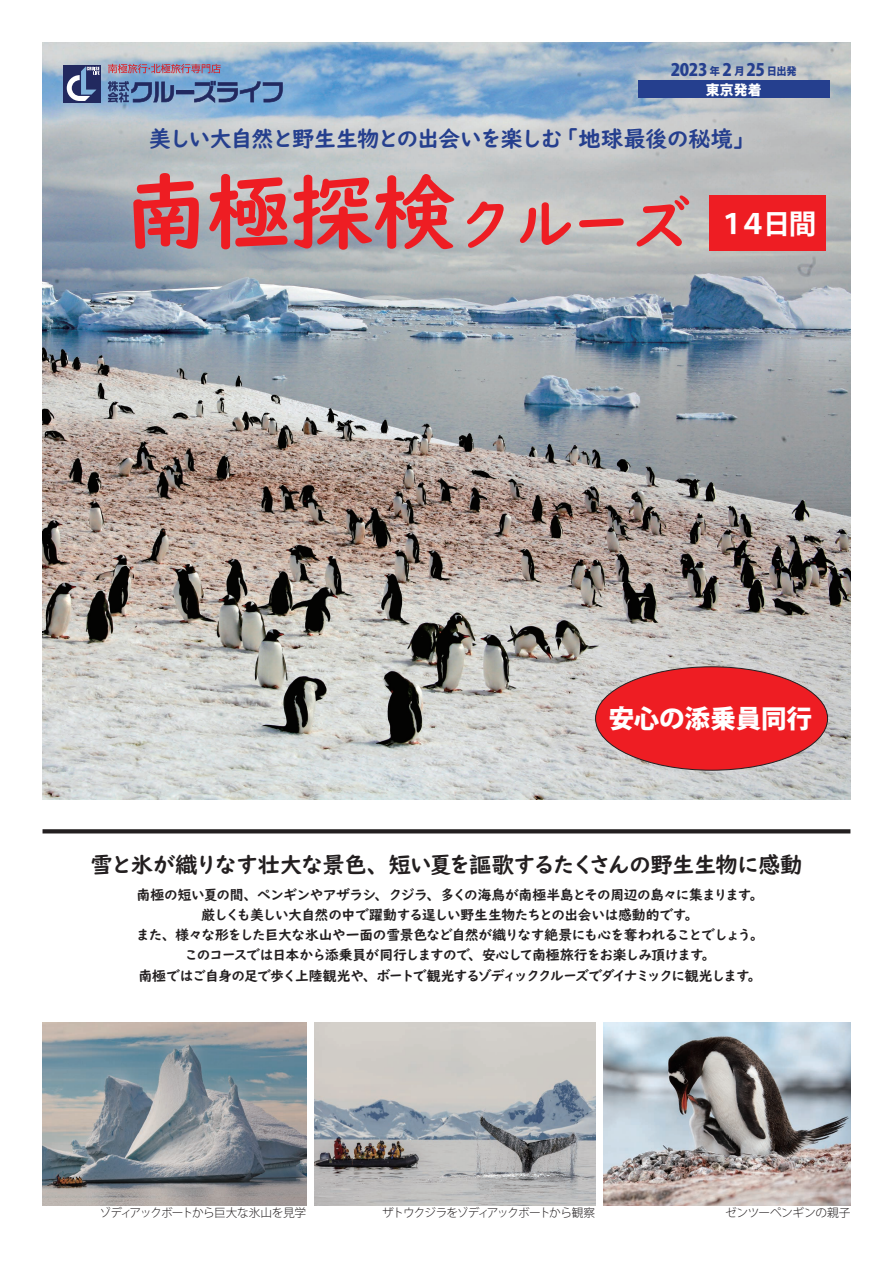
<style>
.page{position:relative;width:893px;height:1263px;background:#fff}
.page>*{position:absolute;margin:0;border:0;box-sizing:border-box;transform-origin:0 0}
.t1{font:82.95px "UD Digi Kyokasho NP B";color:#ee1d23}
.t2{font:800 25.5px "Koz Go Pr 6 N";letter-spacing:-.005em;color:#fff}
.t3{font:22.35px "UD Digi Kyokasho NP B";letter-spacing:-.045em;color:#231f20}
.t4{font:22.35px "UD Digi Kyokasho NP B";letter-spacing:-.065em;color:#253f8e}
.t5{font:800 16.95px "Koz Go Pr 6 N";letter-spacing:-.02em;color:#253f8e;scale:.96 1}
.t6{font:13.8px/20.2px "UD Digi Kyokasho NP B";letter-spacing:-.05em;color:#231f20;text-align:center}
.t7{font:800 13.8px "Koz Go Pr 6 N";color:#fff}
.t8{font:300 11.7px "Koz Go Pro";letter-spacing:-.09em;color:#231f20}
.t9{font:300 11.7px "Koz Go Pro";letter-spacing:-.07em;color:#231f20}
.t10{font:300 11.7px "Koz Go Pro";letter-spacing:-.025em;color:#231f20}
.s1{font-size:10.65px}
.s2{font-size:58.5px}
.s3{font-family:"Koz Go Pr 6 N";font-weight:700;font-size:27.6px;color:#fff}
</style>
<div class="page">
<img style="left:43px;top:43px;width:807px;height:756px">
<img style="left:43px;top:1023px;width:263px;height:182px">
<img style="left:604px;top:1023px;width:246px;height:182px">
<img style="left:315px;top:1023px;width:280px;height:182px">
<svg style="left:108px;top:81px;width:66px;height:21px"></svg>
<hr style="left:176px;top:91px;width:18px;height:3px;background:#22295f">
<svg style="left:194px;top:81px;width:89px;height:22px;background:#5c7caa"></svg>
<div style="left:64px;top:65px;width:37px;height:38px;background:#22295f"></div>
<svg style="left:67px;top:66px;width:33px;height:35px"></svg>
<svg style="left:108px;top:64px;width:113px;height:9px"></svg>
<div style="left:638px;top:81px;width:191px;height:17px;background:#253f8e"></div>
<div style="left:709px;top:196px;width:116px;height:55px;background:#ee1d23"></div>
<svg style="left:43px;top:829px;width:807px;height:4px;background:#2f2c2d"></svg>
<div style="left:595px;top:667px;width:233px;height:103px;background:#ee1d23;border-radius:50%"></div>
<p class="t5" style="left:671px;top:61px;width:133px">2023 <span class="s1">年</span> 2 <span class="s1">月</span> 25 <span class="s1">日出発</span></p>
<p class="t7" style="left:706px;top:82px;width:57px">東京発着</p>
<h3 class="t4" style="left:149px;top:126px;width:608px">美しい大自然と野生生物との出会いを楽しむ「地球最後の秘境」</h3>
<h1 class="t1" style="left:124px;top:163px;width:694px">南極探検<span class="s2">クルーズ</span> <span class="s3">１４日間</span></h1>
<h2 class="t2" style="left:609px;top:704px;width:205px">安心の添乗員同行</h2>
<h3 class="t3" style="left:90px;top:852px;width:714px">雪と氷が織りなす壮大な景色、短い夏を謳歌するたくさんの野生生物に感動</h3>
<p class="t6" style="left:136px;top:885px;width:629px">南極の短い夏の間、ペンギンやアザラシ、クジラ、多くの海鳥が南極半島とその周辺の島々に集まります。厳しくも美しい大自然の中で躍動する逞しい野生生物たちとの出会いは感動的です。<br>また、様々な形をした巨大な氷山や一面の雪景色など自然が織りなす絶景にも心を奪われることでしょう。このコースでは日本から添乗員が同行しますので、安心して南極旅行をお楽しみ頂けます。<br>南極ではご自身の足で歩く上陸観光や、ボートで観光するゾディッククルーズでダイナミックに観光します。</p>
<p class="t9" style="left:100px;top:1205px;width:208px">ゾディアックボートから巨大な氷山を見学</p>
<p class="t8" style="left:382px;top:1205px;width:215px">ザトウクジラをゾディアックボートから観察</p>
<p class="t10" style="left:725px;top:1205px;width:127px">ゼンツーペンギンの親子</p>
</div>
